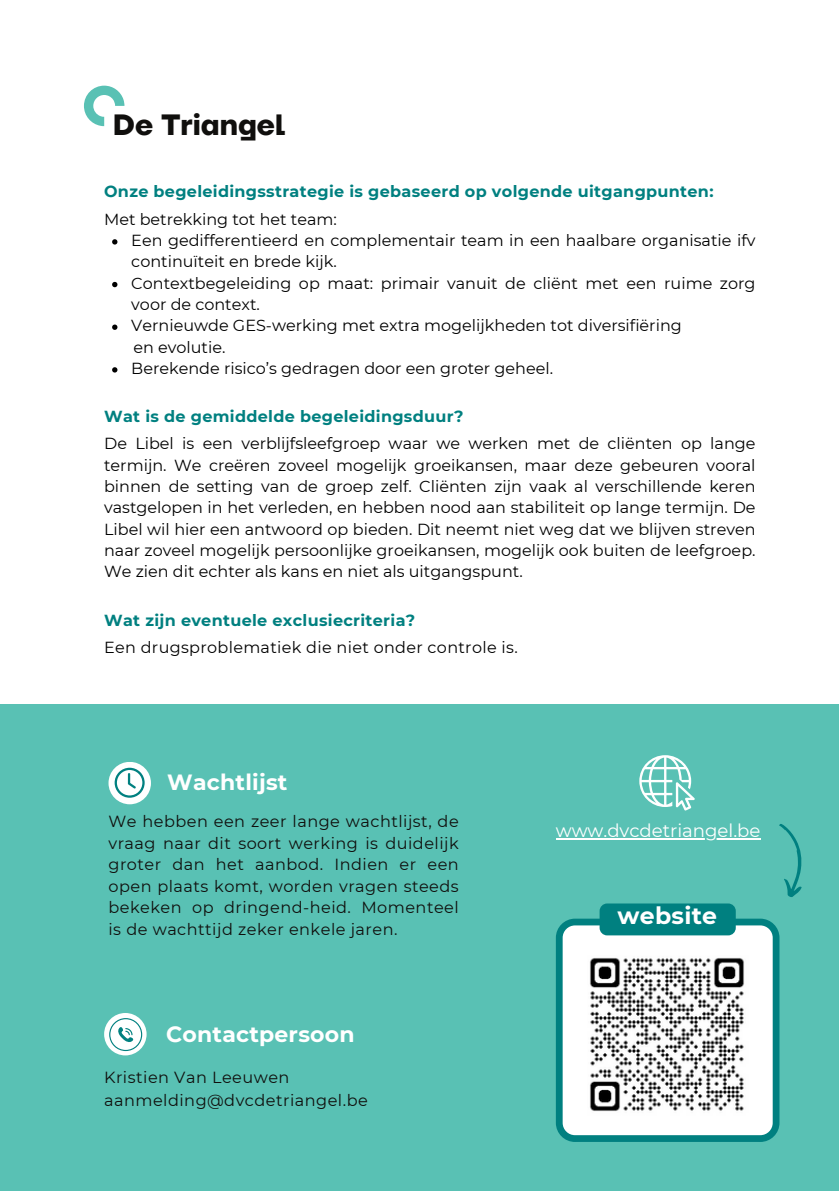
<style>
.page{position:relative;width:839px;height:1191px;background:#fff}
.page>*{position:absolute;margin:0;border:0;box-sizing:border-box;transform-origin:0 0}
.t1{font:700 29.2px "TT Firs Neue";color:#100f0d}
.t2{font:700 23.6px "Montserrat";letter-spacing:.01em;color:#fff}
.t3{font:700 22px "Montserrat";letter-spacing:.01em;color:#fff}
.t4{font:18px "Montserrat";color:#fff}
.t5{font:16px/21.4px "Montserrat";color:#000}
.t6{font:16px/21.4px "Montserrat";letter-spacing:.03em;color:#100f0d;text-align:justify}
.t7{font:700 16px "Montserrat";letter-spacing:.02em;color:#008080}
.t8{font:16px "Montserrat";letter-spacing:.02em;color:#000}
</style>
<div class="page">
<svg style="left:84px;top:86px;width:40px;height:40px"></svg>
<div style="left:0;top:704px;width:838px;height:487px;background:#59c1b4"></div>
<div style="left:108px;top:762px;width:43px;height:42px;background:#fff;border-radius:50%"></div>
<svg style="left:115px;top:768px;width:30px;height:30px"></svg>
<div style="left:104px;top:1013px;width:43px;height:42px;background:#fff;border-radius:50%"></div>
<svg style="left:109px;top:1018px;width:33px;height:33px"></svg>
<svg style="left:639px;top:755px;width:55px;height:56px"></svg>
<svg style="left:779px;top:824px;width:23px;height:73px"></svg>
<svg style="left:556px;top:919px;width:223px;height:223px;background:#a1d0d0"></svg>
<div style="left:599px;top:904px;width:136px;height:31px;background:#008080;border-radius:8px"></div>
<img style="left:574px;top:942px;width:185px;height:185px">
<svg style="left:112px;top:239px;width:5px;height:6px"></svg>
<svg style="left:112px;top:282px;width:5px;height:5px"></svg>
<svg style="left:112px;top:325px;width:5px;height:5px"></svg>
<svg style="left:112px;top:367px;width:5px;height:6px"></svg>
<hr style="left:556px;top:838px;width:204px;height:2px;background:#fff">
<p class="t1" style="left:113px;top:108px;width:174px">De Triangel</p>
<p class="t7" style="left:104px;top:182px;width:611px">Onze begeleidingsstrategie is gebaseerd op volgende uitgangpunten:</p>
<p class="t5" style="left:131px;top:229px;width:625px">Een gedifferentieerd en complementair team in een haalbare organisatie ifv continuïteit en brede kijk.</p>
<p class="t5" style="left:131px;top:272px;width:625px">Contextbegeleiding op maat: primair vanuit de cliënt met een ruime zorg voor de context.</p>
<p class="t5" style="left:131px;top:315px;width:552px">Vernieuwde GES-werking met extra mogelijkheden tot diversifiëring</p>
<p class="t5" style="left:131px;top:357px;width:423px">Berekende risico’s gedragen door een groter geheel.</p>
<p class="t5" style="left:104px;top:208px;width:234px">Met betrekking tot het team:</p>
<p class="t5" style="left:133px;top:336px;width:93px">en evolutie.</p>
<p class="t7" style="left:104px;top:407px;width:361px">Wat is de gemiddelde begeleidingsduur?</p>
<p class="t5" style="left:104px;top:433px;width:653px;text-align:justify">De Libel is een verblijfsleefgroep waar we werken met de cliënten op lange termijn. We creëren zoveel mogelijk groeikansen, maar deze gebeuren vooral binnen de setting van de groep zelf. Cliënten zijn vaak al verschillende keren vastgelopen in het verleden, en hebben nood aan stabiliteit op lange termijn. De Libel wil hier een antwoord op bieden. Dit neemt niet weg dat we blijven streven naar zoveel mogelijk persoonlijke groeikansen, mogelijk ook buiten de leefgroep.<br>We zien dit echter als kans en niet als uitgangspunt.</p>
<p class="t7" style="left:104px;top:610px;width:312px">Wat zijn eventuele exclusiecriteria?</p>
<p class="t8" style="left:104px;top:638px;width:415px">Een drugsproblematiek die niet onder controle is.</p>
<p class="t3" style="left:167px;top:769px;width:122px">Wachtlijst</p>
<p class="t6" style="left:108px;top:811px;width:352px">We hebben een zeer lange wachtlijst, de vraag naar dit soort werking is duidelijk groter dan het aanbod. Indien er een open plaats komt, worden vragen steeds bekeken op dringend-heid. Momenteel is de wachttijd zeker enkele jaren.</p>
<p class="t3" style="left:166px;top:1021px;width:190px">Contactpersoon</p>
<p class="t6" style="left:104px;top:1066px;width:187px">Kristien Van Leeuwen</p>
<p class="t6" style="left:104px;top:1089px;width:265px">aanmelding@dvcdetriangel.be</p>
<p class="t4" style="left:556px;top:819px;width:206px">www.dvcdetriangel.be</p>
<p class="t2" style="left:617px;top:901px;width:101px">website</p>
</div>
